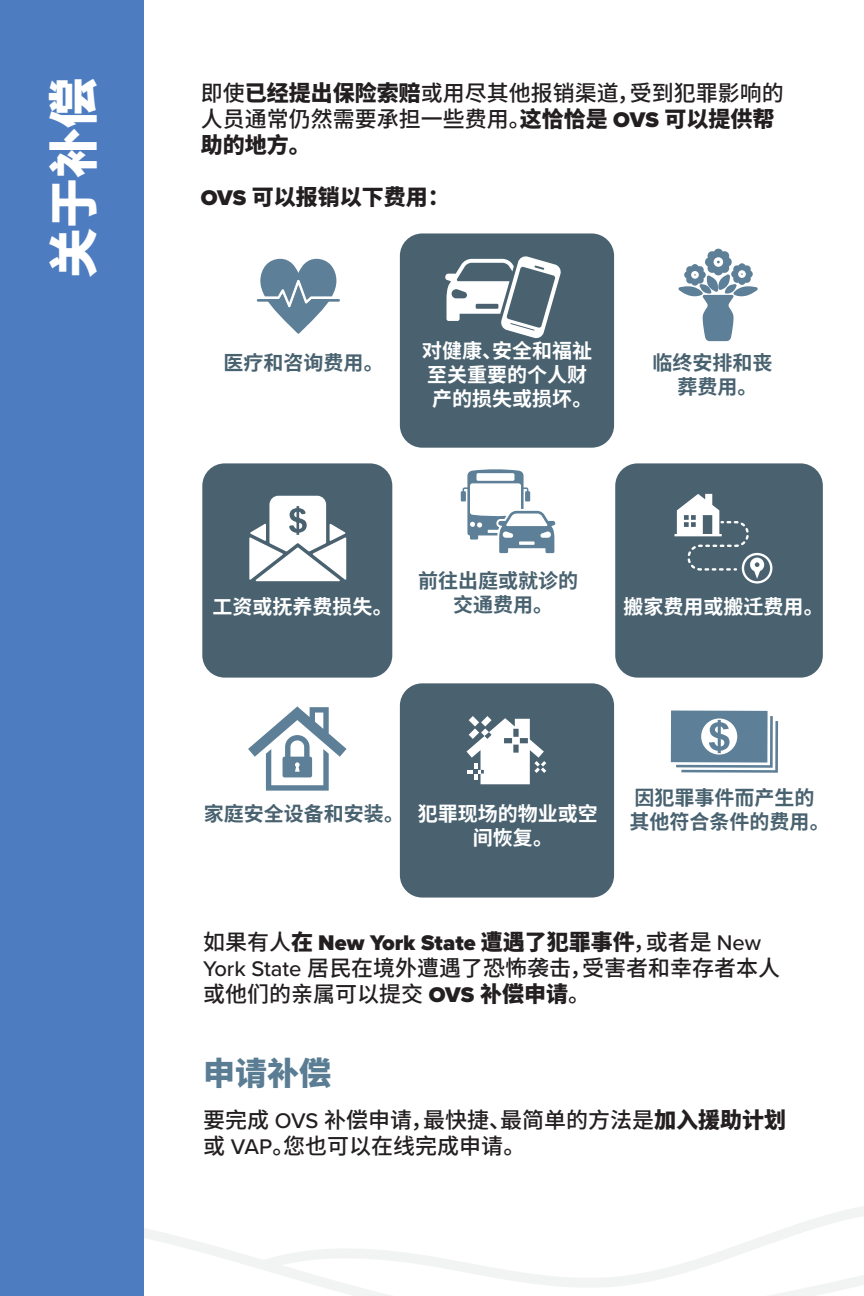
<style>
.page{position:relative;width:864px;height:1296px;background:#fff}
.page>*{position:absolute;margin:0;border:0;box-sizing:border-box;transform-origin:0 0}
.t1{font:900 50px "Noto Sans CJ Ksc";color:#fff}
.t2{font:900 32px "Noto Sans CJ Ksc";color:#5a7d94}
.t3{font:500 22px/26px "Noto Sans CJ Ksc";color:#231f20}
.t4{font:900 22px/26px "Noto Sans CJ Ksc";color:#231f20}
.t5{font:500 22px "Proxima Nova";color:#231f20}
.t6{font:700 20px/24px "Noto Sans CJ Ksc";color:#496270;text-align:center}
.t7{font:700 20px/24px "Noto Sans CJ Ksc";color:#fff}
.s1{font-weight:500}
.s2{font-family:"Proxima Nova"}
.s3{font-weight:900}
.s4{font-family:"Proxima Nova";font-weight:900}
.s5{font-family:"Noto Sans CJ Ksc"}
</style>
<div class="page">
<svg style="left:144px;top:1206px;width:720px;height:90px"></svg>
<div style="left:0;top:0;width:144px;height:1296px;background:#4d7dc0"></div>
<div style="left:202px;top:463px;width:190px;height:215px;background:#4a6270;border-radius:22px"></div>
<div style="left:400px;top:233px;width:214px;height:215px;background:#4a6270;border-radius:22px"></div>
<div style="left:400px;top:683px;width:214px;height:215px;background:#4a6270;border-radius:22px"></div>
<div style="left:615px;top:463px;width:208px;height:215px;background:#4a6270;border-radius:22px"></div>
<svg style="left:257px;top:259px;width:83px;height:75px"></svg>
<svg style="left:675px;top:494px;width:97px;height:90px"></svg>
<svg style="left:248px;top:706px;width:99px;height:85px"></svg>
<svg style="left:461px;top:469px;width:95px;height:84px"></svg>
<svg style="left:671px;top:711px;width:107px;height:62px"></svg>
<svg style="left:467px;top:716px;width:79px;height:68px"></svg>
<svg style="left:678px;top:249px;width:80px;height:92px"></svg>
<svg style="left:249px;top:496px;width:97px;height:85px"></svg>
<svg style="left:445px;top:256px;width:116px;height:83px"></svg>
<p class="t1" style="left:46px;top:278px;width:201px;rotate:-90deg">关于补偿</p>
<p class="t3" style="left:630px;top:81px;width:155px">受到犯罪影响的</p>
<p class="t4" style="left:520px;top:81px;width:256px;text-indent:-319px"><span class="s1">即使</span>已经提出保险索赔<span class="s1">或用尽其他报销渠道，<br></span>这恰恰是 <span class="s2">OVS</span> 可以提供帮</p>
<p class="t3" style="left:201px;top:107px;width:332px">人员通常仍然需要承担一些费用。<span class="s3">助的地方。</span></p>
<p class="t4" style="left:201px;top:185px;width:251px"><span class="s2">OVS</span> 可以报销以下费用：</p>
<p class="t6" style="left:223px;top:351px;width:162px">医疗和咨询费用。</p>
<p class="t7" style="left:422px;top:339px;width:172px">对健康、<br>至关重要的个人财产的损失或损坏。</p>
<p class="t7" style="left:492px;top:339px;width:101px">安全和福祉</p>
<p class="t6" style="left:652px;top:351px;width:121px">临终安排和丧</p>
<p class="t6" style="left:677px;top:375px;width:82px">葬费用。</p>
<p class="t7" style="left:213px;top:595px;width:182px">工资或抚养费损失。</p>
<p class="t6" style="left:418px;top:569px;width:162px">前往出庭或就诊的交通费用。</p>
<p class="t7" style="left:624px;top:595px;width:202px">搬家费用或搬迁费用。</p>
<p class="t6" style="left:635px;top:786px;width:181px">因犯罪事件而产生的</p>
<p class="t6" style="left:204px;top:802px;width:202px">家庭安全设备和安装。</p>
<p class="t6" style="left:630px;top:810px;width:202px">其他符合条件的费用。</p>
<p class="t7" style="left:418px;top:802px;width:181px;text-align:center">犯罪现场的物业或空间恢复。</p>
<p class="t3" style="left:582px;top:929px;width:199px;text-indent:-379px">如果有人<span class="s3">在</span> <span class="s4">New York State</span> <span class="s3">遭遇了犯罪事件</span>，<br>受害者和幸存者本人</p>
<p class="t3" style="left:646px;top:929px;width:117px">或者是 <span class="s2">New</span></p>
<p class="t3" style="left:203px;top:955px;width:390px"><span class="s2">York State</span> 居民在境外遭遇了恐怖袭击，或他们的亲属可以提交 <span class="s4">OVS</span> <span class="s3">补偿申请</span>。</p>
<p class="t2" style="left:203px;top:1055px;width:130px">申请补偿</p>
<p class="t3" style="left:500px;top:1108px;width:288px">最简单的方法是<span class="s3">加入援助计划</span></p>
<p class="t3" style="left:283px;top:1108px;width:244px;text-indent:-80px">要完成 <span class="s2">OVS</span> 补偿申请，<br>您也可以在线完成申请。</p>
<p class="t3" style="left:423px;top:1108px;width:89px">最快捷、</p>
<p class="t5" style="left:203px;top:1131px;width:93px"><span class="s5">或</span> VAP<span class="s5">。</span></p>
</div>
